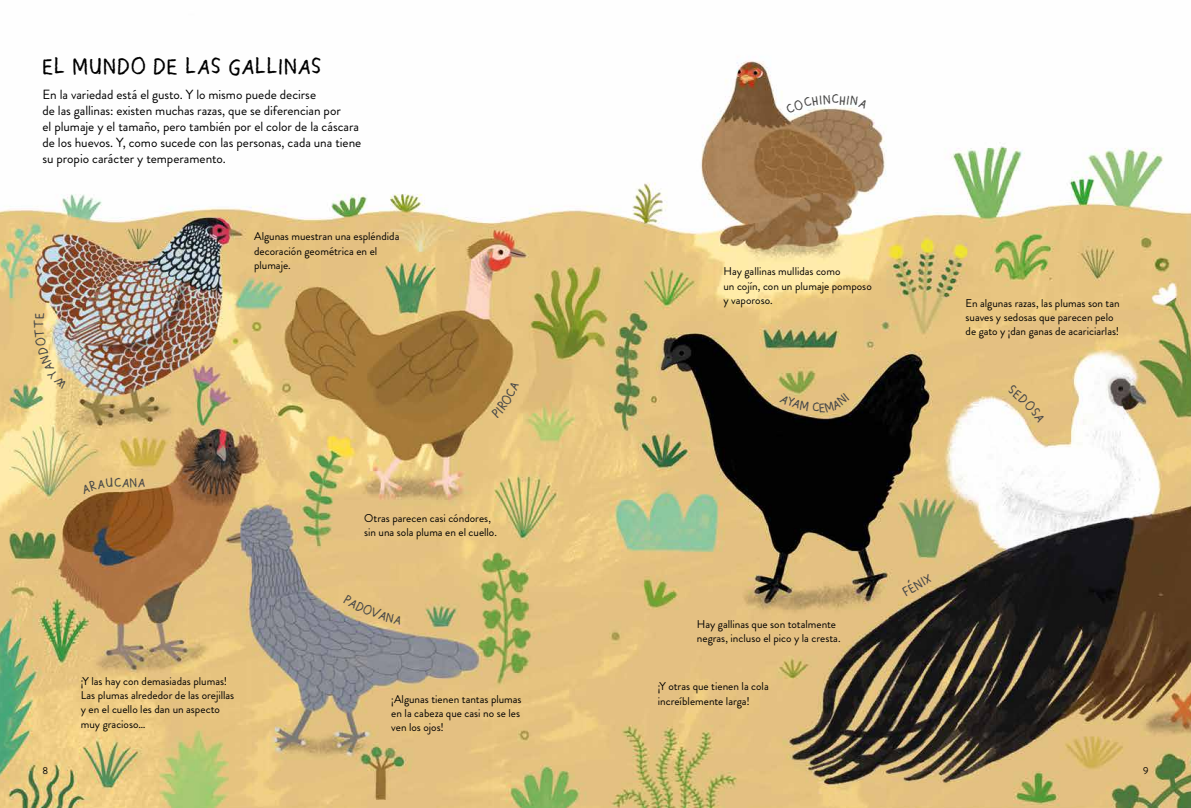
<style>
.page{position:relative;width:1191px;height:808px;background:#fff}
.page>*{position:absolute;margin:0;border:0;box-sizing:border-box;transform-origin:0 0}
.t1{font:38px "Pinto maiuscoletto";letter-spacing:.015em;color:#000;scale:.79 1}
.t2{font:22px "Pinto maiuscoletto";color:#4a4a49;scale:.79 1}
.t3{font:13.3px/16px "Brandon Grotesque";letter-spacing:-.005em;color:#000}
.t4{font:11.3px/14.4px "Brandon Grotesque";color:#000}
.t5{font:10px "Brandon Grotesque";color:#000}
</style>
<div class="page">
<img style="left:0;top:61px;width:1191px;height:747px">
<svg style="left:34px;top:313px;width:33px;height:76px;background:#e5d29e"></svg>
<svg style="left:81px;top:478px;width:32px;height:17px"></svg>
<svg style="left:122px;top:478px;width:23px;height:10px"></svg>
<svg style="left:343px;top:595px;width:58px;height:29px;background:#debe80"></svg>
<svg style="left:491px;top:382px;width:28px;height:36px"></svg>
<svg style="left:785px;top:94px;width:82px;height:20px"></svg>
<svg style="left:779px;top:393px;width:70px;height:20px"></svg>
<svg style="left:1007px;top:385px;width:38px;height:38px"></svg>
<h1 class="t1" style="left:43px;top:50px;width:355px">EL MUNDO DE LAS GALLINAS</h1>
<p class="t3" style="left:43px;top:86px;width:320px">En la variedad está el gusto. Y lo mismo puede decirse<br>de las gallinas: existen muchas razas, que se diferencian por<br>el plumaje y el tamaño, pero también por el color de la cáscara de los huevos. Y, como sucede con las personas, cada una tiene su propio carácter y temperamento.</p>
<p class="t4" style="left:254px;top:229px;width:147px">Algunas muestran una espléndida decoración geométrica en el plumaje.</p>
<h2 class="t2" style="left:114px;top:473px;width:11px">C</h2>
<p class="t4" style="left:81px;top:674px;width:155px">¡Y las hay con demasiadas plumas!<br>Las plumas alrededor de las orejillas y en el cuello les dan un aspecto muy gracioso…</p>
<p class="t4" style="left:364px;top:511px;width:134px">Otras parecen casi cóndores, sin una sola pluma en el cuello.</p>
<p class="t4" style="left:391px;top:692px;width:132px">¡Algunas tienen tantas plumas en la cabeza que casi no se les ven los ojos!</p>
<p class="t4" style="left:723px;top:265px;width:150px">Hay gallinas mullidas como<br>un cojín, con un plumaje pomposo y vaporoso.</p>
<p class="t4" style="left:965px;top:296px;width:156px">En algunas razas, las plumas son tan suaves y sedosas que parecen pelo de gato y ¡dan ganas de acariciarlas!</p>
<p class="t4" style="left:697px;top:617px;width:145px">Hay gallinas que son totalmente negras, incluso el pico y la cresta.</p>
<p class="t4" style="left:658px;top:679px;width:112px">¡Y otras que tienen la cola increíblemente larga!</p>
<h2 class="t2" style="left:898px;top:585px;width:42px;rotate:-31deg">FÉNIX</h2>
<p class="t5" style="left:43px;top:764px;width:7px">8</p>
<p class="t5" style="left:1143px;top:764px;width:7px">9</p>
</div>
